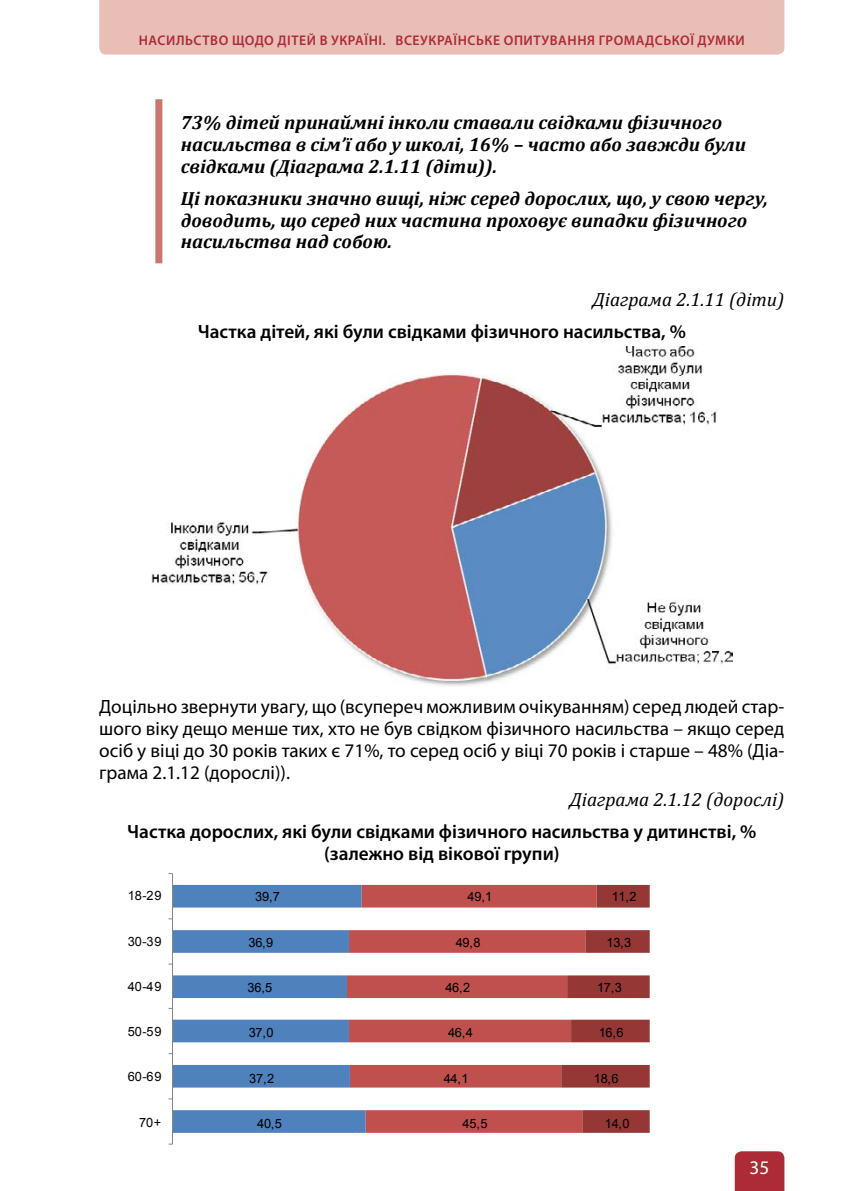
<style>
.page{position:relative;width:844px;height:1191px;background:#fff}
.page>*{position:absolute;margin:0;border:0;box-sizing:border-box;transform-origin:0 0}
.t1{font:italic 700 19.25px/21.9px "Cambria";color:#000}
.t2{font:19.25px/21.9px "Myriad Pro";color:#000;text-align:justify}
.t3{font:600 19.25px/21.9px "Myriad Pro";color:#000;text-align:center}
.t4{font:italic 19.25px "Cambria";color:#000}
.t5{font:19.25px "Myriad Pro";color:#fff}
.t6{font:600 14px "Myriad Pro";letter-spacing:.04em;color:#ac2b37}
.t7{font:12.78px "Arial";letter-spacing:-.02em;color:#000}
.t8{font:12.78px "Arial";letter-spacing:.005em;color:#000}
</style>
<div class="page">
<div style="left:99px;top:0;width:685px;height:55px;background:#e8beb7"></div>
<div style="left:734px;top:1151px;width:50px;height:40px;background:#ac2b37"></div>
<div style="left:155px;top:99px;width:7px;height:164px;background:#cb7770"></div>
<img style="left:151px;top:347px;width:581px;height:339px">
<svg style="left:173px;top:885px;width:174px;height:247px;fill:#4f81bd"></svg>
<svg style="left:347px;top:885px;width:214px;height:247px;fill:#c0504d"></svg>
<svg style="left:561px;top:885px;width:88px;height:247px"></svg>
<hr style="left:172px;top:873px;width:1px;height:271px;background:#868686">
<p class="t6" style="left:139px;top:31px;width:607px">НАСИЛЬСТВО ЩОДО ДІТЕЙ В УКРАЇНІ. ВСЕУКРАЇНСЬКЕ ОПИТУВАННЯ ГРОМАДСЬКОЇ ДУМКИ</p>
<p class="t1" style="left:181px;top:111px;width:566px">73% дітей принаймні інколи ставали свідками фізичного насильства в сім’ї або у школі, 16% – часто або завжди були свідками (Діаграма 2.1.11 (діти)).</p>
<p class="t1" style="left:181px;top:186px;width:588px">Ці показники значно вищі, ніж серед дорослих, що, у свою чергу, доводить, що серед них частина проховує випадки фізичного насильства над собою.</p>
<p class="t4" style="left:592px;top:286px;width:193px">Діаграма 2.1.11 (діти)</p>
<p class="t3" style="left:198px;top:320px;width:489px">Частка дітей, які були свідками фізичного насильства, %</p>
<p class="t2" style="left:99px;top:695px;width:686px">Доцільно звернути увагу, що (всупереч можливим очікуванням) серед людей стар&shy;шого віку дещо менше тих, хто не був свідком фізичного насильства – якщо серед осіб у віці до 30 років таких є 71%, то серед осіб у віці 70 років і старше – 48% (Діа&shy;грама 2.1.12 (дорослі)).</p>
<p class="t4" style="left:569px;top:786px;width:216px">Діаграма 2.1.12 (дорослі)</p>
<p class="t3" style="left:127px;top:820px;width:630px">Частка дорослих, які були свідками фізичного насильства у дитинстві, % (залежно від вікової групи)</p>
<p class="t7" style="left:355px;top:848px;width:40px">Інколи</p>
<p class="t8" style="left:421px;top:848px;width:110px">Часто або завжди</p>
<p class="t7" style="left:128px;top:887px;width:35px">18-29</p>
<p class="t7" style="left:255px;top:888px;width:26px">39,7</p>
<p class="t7" style="left:467px;top:888px;width:26px">49,1</p>
<p class="t7" style="left:611px;top:888px;width:26px">11,2</p>
<p class="t7" style="left:128px;top:932px;width:35px">30-39</p>
<p class="t7" style="left:248px;top:933px;width:26px">36,9</p>
<p class="t7" style="left:455px;top:933px;width:26px">49,8</p>
<p class="t7" style="left:606px;top:933px;width:26px">13,3</p>
<p class="t7" style="left:128px;top:977px;width:35px">40-49</p>
<p class="t7" style="left:247px;top:978px;width:26px">36,5</p>
<p class="t7" style="left:445px;top:978px;width:26px">46,2</p>
<p class="t7" style="left:597px;top:978px;width:26px">17,3</p>
<p class="t7" style="left:128px;top:1022px;width:35px">50-59</p>
<p class="t7" style="left:249px;top:1024px;width:26px">37,0</p>
<p class="t7" style="left:448px;top:1024px;width:26px">46,4</p>
<p class="t7" style="left:598px;top:1024px;width:26px">16,6</p>
<p class="t7" style="left:128px;top:1068px;width:35px">60-69</p>
<p class="t7" style="left:249px;top:1069px;width:26px">37,2</p>
<p class="t7" style="left:443px;top:1069px;width:26px">44,1</p>
<p class="t7" style="left:593px;top:1069px;width:26px">18,6</p>
<p class="t7" style="left:139px;top:1113px;width:24px">70+</p>
<p class="t7" style="left:257px;top:1114px;width:26px">40,5</p>
<p class="t7" style="left:462px;top:1114px;width:26px">45,5</p>
<p class="t7" style="left:604px;top:1114px;width:26px">14,0</p>
<p class="t5" style="left:749px;top:1155px;width:21px">35</p>
</div>
